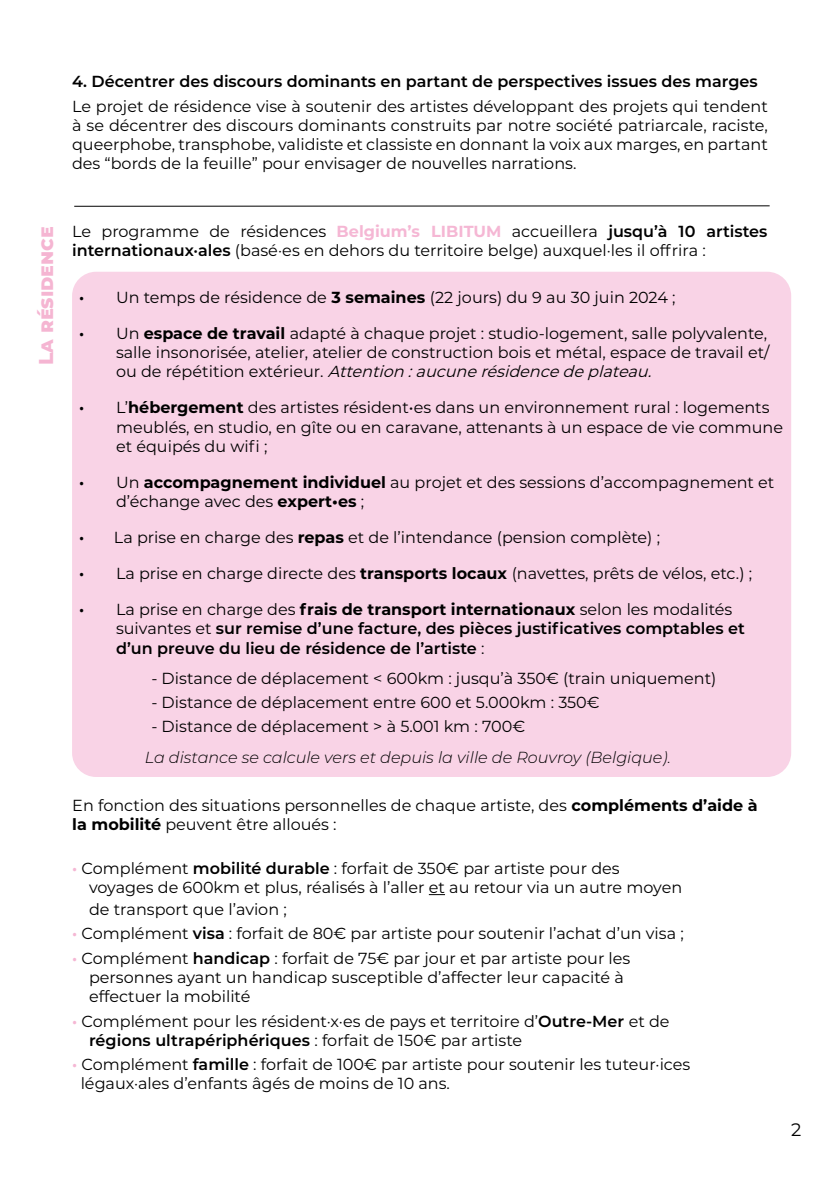
<style>
.page{position:relative;width:840px;height:1191px;background:#fff}
.page>*{position:absolute;margin:0;border:0;box-sizing:border-box;transform-origin:0 0}
.t1{font:800 20px "Montserrat";color:#f5b5d2}
.t2{font:18px "Montserrat";color:#000}
.t3{font:16px/19.2px "Montserrat";color:#000}
.t4{font:600 16px/19.2px "Montserrat";color:#000;scale:.95 1}
.t5{font:600 16px "Montserrat";color:#000}
.t6{font:italic 300 16px "Montserrat";color:#000}
.s1{font-weight:700;color:#f5b7d4}
.s2{font-weight:600}
.s3{font-weight:700}
.s4{font-style:italic}
.s5{font-weight:400}
.s6{font-weight:600;color:#f5b7d4}
</style>
<div class="page">
<hr style="left:74px;top:205px;width:695px;height:2px;background:#000">
<div style="left:72px;top:272px;width:718px;height:505px;background:#f9d3e6;border-radius:24px"></div>
<svg style="left:428px;top:894px;width:17px;height:1px"></svg>
<p class="t5" style="left:72px;top:70px;width:686px">4. Décentrer des discours dominants en partant de perspectives issues des marges</p>
<p class="t3" style="left:72px;top:96px;width:697px;text-align:justify">Le projet de résidence vise à soutenir des artistes développant des projets qui tendent à se décentrer des discours dominants construits par notre société patriarcale, raciste, queerphobe, transphobe, validiste et classiste en donnant la voix aux marges, en partant des “bords de la feuille” pour envisager de nouvelles narrations.</p>
<p class="t1" style="left:31px;top:365px;width:141px;rotate:-90deg">La résidence</p>
<p class="t3" style="left:72px;top:221px;width:696px">Le programme de résidences <span class="s1">Belgium’s LIBITUM</span> accueillera <span class="s2">jusqu’à 10 artistes internationaux·ales</span> (basé·es en dehors du territoire belge) auxquel·les il offrira :</p>
<p class="t3" style="left:79px;top:287px;width:597px"><span class="s2">•</span> Un temps de résidence de <span class="s3">3 semaines</span> (22 jours) du 9 au 30 juin 2024 ;</p>
<p class="t3" style="left:116px;top:323px;width:654px;text-indent:-37px"><span class="s2">•</span> Un <span class="s3">espace de travail</span> adapté à chaque projet : studio-logement, salle polyvalente, salle insonorisée, atelier, atelier de construction bois et métal, espace de travail et/ o u d e r é p é t i t i o n e x t é r i e u r . <span class="s4">Attention :aucunerésidencedeplateau.</span></p>
<p class="t3" style="left:116px;top:397px;width:668px;text-indent:-37px"><span class="s2">•</span> L’<span class="s3">hébergement</span> des artistes résident•es dans un environnement rural : logements meublés, en studio, en gîte ou en caravane, attenants à un espace de vie commune et équipés du wifi ;</p>
<p class="t3" style="left:116px;top:472px;width:659px;text-indent:-37px"><span class="s2">•</span> Un <span class="s3">accompagnement individuel</span> au projet et des sessions d’accompagnement et d’échange avec des <span class="s3">expert•es</span> ;</p>
<p class="t3" style="left:79px;top:527px;width:582px"><span class="s2">•</span> La prise en charge des <span class="s3">repas</span> et de l’intendance (pension complète) ;</p>
<p class="t3" style="left:79px;top:563px;width:674px"><span class="s2">•</span> La prise en charge directe des <span class="s3">transports locaux</span> (navettes, prêts de vélos, etc.) ;</p>
<p class="t4" style="left:116px;top:599px;width:663px;text-indent:-37px">• <span class="s5">La prise en charge des</span> <span class="s3">frais de transport internationaux</span> <span class="s5">selon les modalités suivantes et</span> sur remise d’une facture, des pièces justificatives comptables et d’un preuve du lieu de résidence de l’artiste <span class="s5">:</span></p>
<p class="t3" style="left:151px;top:668px;width:566px">- Distance de déplacement &lt; 600km : jusqu’à 350€ (train uniquement)</p>
<p class="t3" style="left:151px;top:692px;width:449px">- Distance de déplacement entre 600 et 5.000km : 350€</p>
<p class="t3" style="left:151px;top:715px;width:375px">- Distance de déplacement &gt; à 5.001 km : 700€</p>
<p class="t6" style="left:145px;top:746px;width:527px">La distance se calcule vers et depuis la ville de Rouvroy (Belgique).</p>
<p class="t3" style="left:72px;top:795px;width:686px">En fonction des situations personnelles de chaque artiste, des <span class="s3">compléments d’aide à la mobilité</span> peuvent être alloués :</p>
<p class="t3" style="left:89px;top:858px;width:594px;text-indent:-17px"><span class="s6">•</span> Complément <span class="s2">mobilité durable</span> : forfait de 350€ par artiste pour des voyages de 600km et plus, réalisés à l’aller et au retour via un autre moyen</p>
<p class="t3" style="left:89px;top:898px;width:199px">de transport que l’avion ;</p>
<p class="t3" style="left:72px;top:923px;width:612px"><span class="s6">•</span> Complément <span class="s2">visa</span> : forfait de 80€ par artiste pour soutenir l’achat d’un visa ;</p>
<p class="t3" style="left:89px;top:947px;width:542px;text-indent:-17px"><span class="s6">•</span> Complément <span class="s2">handicap</span> : forfait de 75€ par jour et par artiste pour les personnes ayant un handicap susceptible d’affecter leur capacité à effectuer la mobilité</p>
<p class="t3" style="left:89px;top:1010px;width:581px;text-indent:-17px"><span class="s6">•</span> Complément pour les résident·x·es de pays et territoire d’<span class="s2">Outre-Mer</span> et de <span class="s2">régions ultrapériphériques</span> : forfait de 150€ par artiste</p>
<p class="t3" style="left:81px;top:1054px;width:610px;text-indent:-8px"><span class="s6">•</span> Complément <span class="s2">famille</span> : forfait de 100€ par artiste pour soutenir les tuteur·ices légaux·ales d’enfants âgés de moins de 10 ans.</p>
<p class="t2" style="left:790px;top:1117px;width:12px">2</p>
</div>
